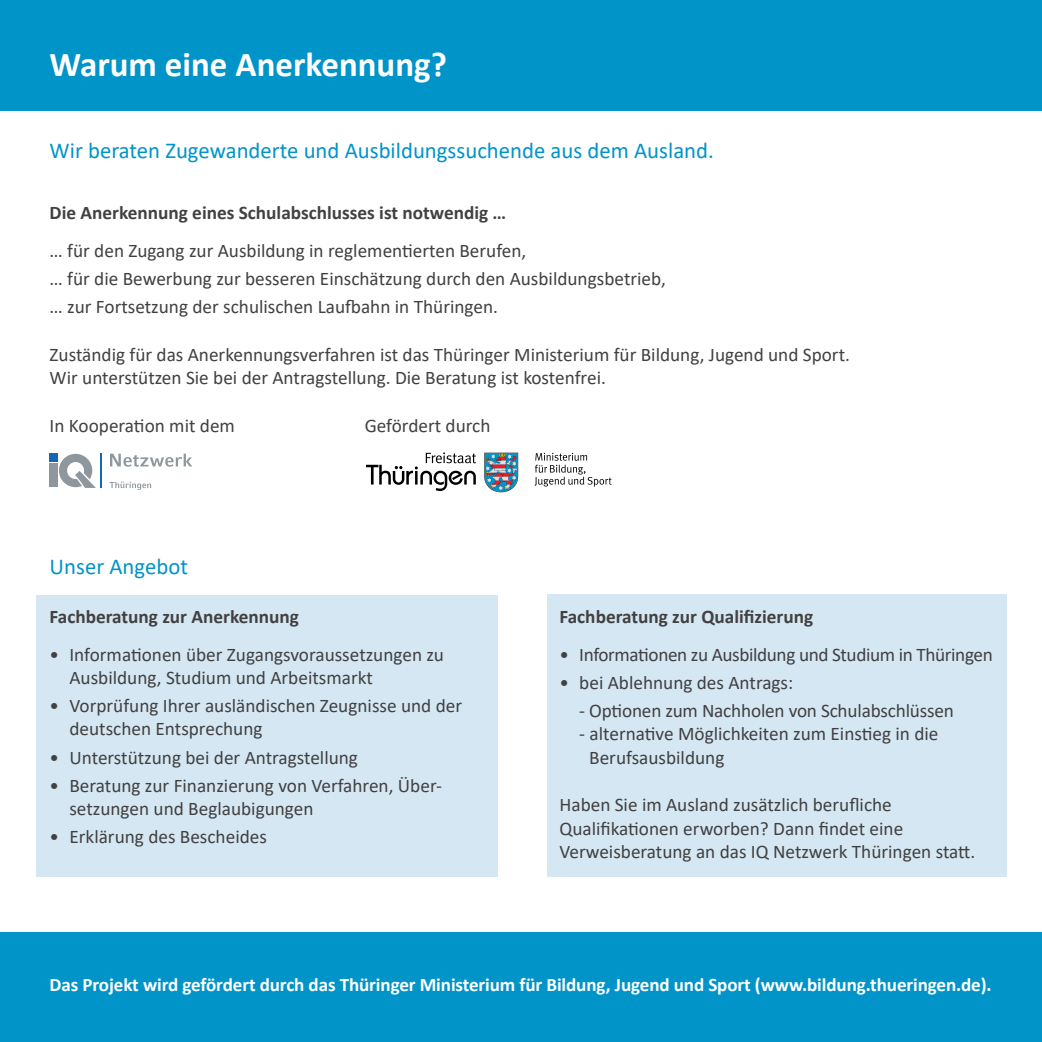
<style>
.page{position:relative;width:1042px;height:1042px;background:#fff}
.page>*{position:absolute;margin:0;border:0;box-sizing:border-box;transform-origin:0 0}
.t1{font:700 35px "Calibri";color:#fff}
.t2{font:22.75px "Calibri";color:#0094c9}
.t3{font:19.25px/23.1px "Calibri";color:#414042}
.t4{font:700 19.25px "Calibri";color:#414042}
.t5{font:19.25px "Calibri";letter-spacing:-.02em;color:#414042}
.t6{font:700 19.07px "Calibri";letter-spacing:-.005em;color:#fff}
</style>
<div class="page">
<div style="left:36px;top:595px;width:462px;height:281px;background:#d5e7f2"></div>
<div style="left:547px;top:594px;width:459px;height:282px;background:#d5e7f2"></div>
<div style="left:0;top:0;width:1042px;height:110px;background:#0094c9"></div>
<div style="left:50px;top:463px;width:8px;height:24px;background:#8e979d"></div>
<div style="left:50px;top:454px;width:8px;height:8px;background:#1268b3"></div>
<svg style="left:59px;top:454px;width:37px;height:34px"></svg>
<hr style="left:101px;top:453px;width:1px;height:35px;background:#1268b3">
<svg style="left:109px;top:481px;width:42px;height:9px"></svg>
<svg style="left:110px;top:454px;width:82px;height:13px"></svg>
<div style="left:0;top:932px;width:1042px;height:110px;background:#0094c9"></div>
<svg style="left:534px;top:453px;width:77px;height:34px"></svg>
<svg style="left:484px;top:453px;width:34px;height:39px"></svg>
<svg style="left:366px;top:452px;width:110px;height:39px"></svg>
<h1 class="t1" style="left:50px;top:39px;width:399px">Warum eine Anerkennung?</h1>
<p class="t2" style="left:50px;top:135px;width:666px">Wir beraten Zugewanderte und Ausbildungssuchende aus dem Ausland.</p>
<p class="t4" style="left:50px;top:199px;width:458px">Die Anerkennung eines Schulabschlusses ist notwendig …</p>
<p class="t3" style="left:50px;top:236px;width:618px;line-height:28px">… für den Zugang zur Ausbildung in reglementierten Berufen,<br>… für die Bewerbung zur besseren Einschätzung durch den Ausbildungsbetrieb, … zur Fortsetzung der schulischen Laufbahn in Thüringen.</p>
<p class="t3" style="left:50px;top:342px;width:802px">Zuständig für das Anerkennungsverfahren ist das Thüringer Ministerium für Bildung, Jugend und Sport.<br>Wir unterstützen Sie bei der Antragstellung. Die Beratung ist kostenfrei.</p>
<p class="t3" style="left:50px;top:413px;width:187px">In Kooperation mit dem</p>
<p class="t3" style="left:365px;top:413px;width:127px">Gefördert durch</p>
<p class="t2" style="left:50px;top:551px;width:140px">Unser Angebot</p>
<p class="t4" style="left:50px;top:603px;width:251px">Fachberatung zur Anerkennung</p>
<p class="t3" style="left:69px;top:643px;width:376px;text-indent:-20px">• Informationen über Zugangsvoraussetzungen zu<br>Ausbildung, Studium und Arbeitsmarkt</p>
<p class="t3" style="left:69px;top:694px;width:394px;text-indent:-20px">• Vorprüfung Ihrer ausländischen Zeugnisse und der deutschen Entsprechung</p>
<p class="t3" style="left:50px;top:745px;width:310px">• Unterstützung bei der Antragstellung</p>
<p class="t3" style="left:69px;top:773px;width:374px;text-indent:-20px">• Beratung zur Finanzierung von Verfahren, Über&shy;setzungen und Beglaubigungen</p>
<p class="t3" style="left:50px;top:824px;width:219px">• Erklärung des Bescheides</p>
<p class="t4" style="left:559px;top:603px;width:255px">Fachberatung zur Qualifizierung</p>
<p class="t5" style="left:559px;top:641px;width:435px">• Informationen zu Ausbildung und Studium in Thüringen</p>
<p class="t3" style="left:559px;top:671px;width:235px">• bei Ablehnung des Antrags:</p>
<p class="t3" style="left:579px;top:699px;width:376px">- Optionen zum Nachholen von Schulabschlüssen</p>
<p class="t3" style="left:589px;top:722px;width:351px;text-indent:-10px">- alternative Möglichkeiten zum Einstieg in die<br>Berufsausbildung</p>
<p class="t3" style="left:559px;top:793px;width:417px">Haben Sie im Ausland zusätzlich berufliche<br>Qualifikationen erworben? Dann findet eine<br>Verweisberatung an das IQ Netzwerk Thüringen statt.</p>
<p class="t6" style="left:50px;top:970px;width:943px">Das Projekt wird gefördert durch das Thüringer Ministerium für Bildung, Jugend und Sport (www.bildung.thueringen.de).</p>
</div>
